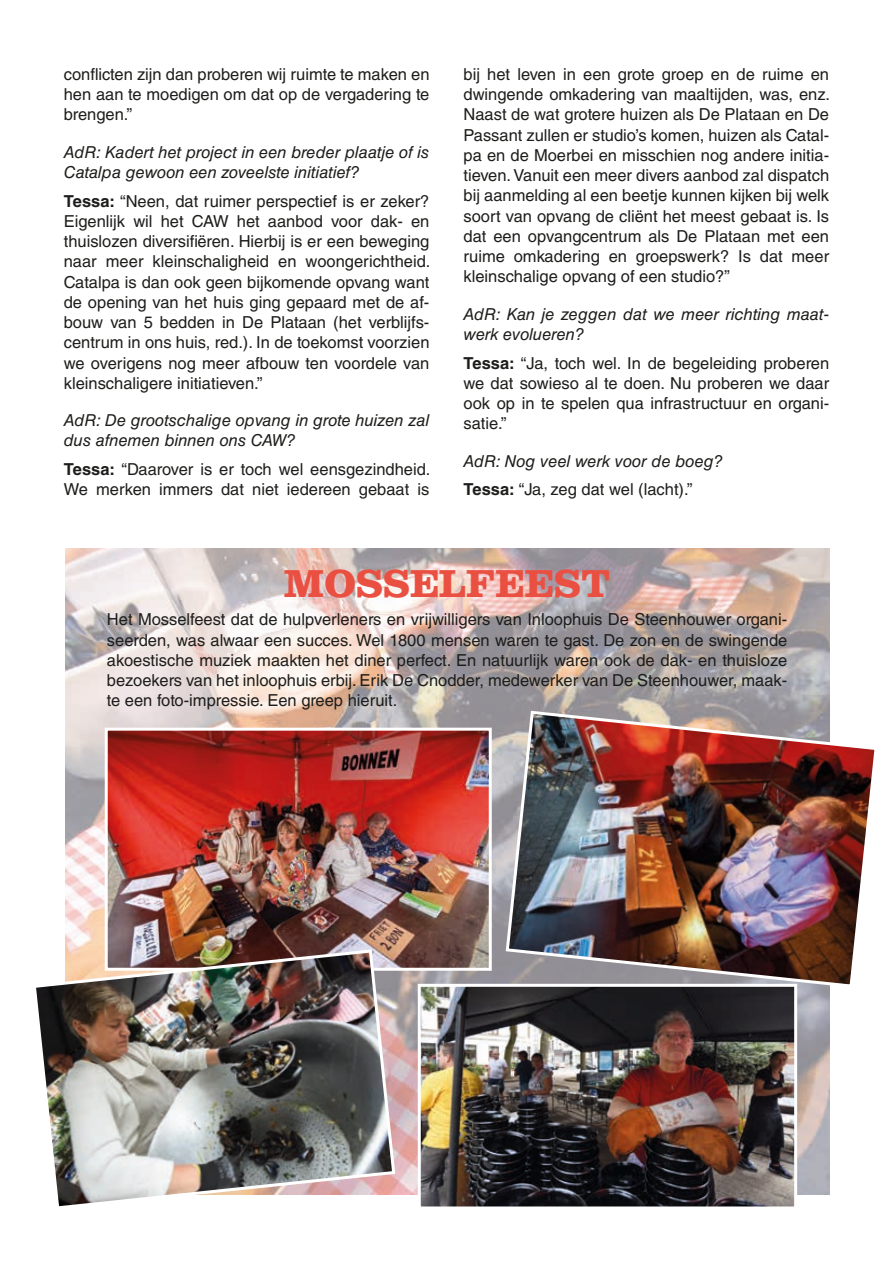
<style>
.page{position:relative;width:893px;height:1263px;background:#fff}
.page>*{position:absolute;margin:0;border:0;box-sizing:border-box;transform-origin:0 0}
.t1{font:700 40.5px "Clarendon LT Std";color:#ea5042}
.t2{font:16.5px/20.2px "Helvetica LT Std";color:#1d1d1b;text-align:justify}
.t3{font:italic 16.5px/20.2px "Helvetica LT Std";color:#1d1d1b}
.s1{font-weight:700}
.s2{font-weight:700;font-style:normal}
.s3{font-style:normal}
</style>
<div class="page">
<img style="left:65px;top:549px;width:764px;height:646px">
<img style="left:422px;top:988px;width:371px;height:217px">
<div style="left:418px;top:984px;width:379px;height:225px;border:3px solid #fff"></div>
<img style="left:504px;top:709px;width:371px;height:280px">
<img style="left:109px;top:732px;width:379px;height:235px">
<div style="left:105px;top:728px;width:387px;height:243px;border:3px solid #fff"></div>
<img style="left:36px;top:948px;width:361px;height:259px">
<p class="t2" style="left:64px;top:64px;width:367px">conflicten zijn dan proberen wij ruimte te maken en hen aan te moedigen om dat op de vergadering te brengen.”</p>
<p class="t3" style="left:64px;top:142px;width:367px">AdR: Kadert het project in een breder plaatje of is<br>Catalpa gewoon een zoveelste initiatief?</p>
<p class="t2" style="left:64px;top:191px;width:368px"><span class="s1">Tessa:</span> “Neen, dat ruimer perspectief is er zeker?<br>Eigenlijk wil het CAW het aanbod voor dak- en thuislozen diversifiëren. Hierbij is er een beweging naar meer kleinschaligheid en woongerichtheid.<br>Catalpa is dan ook geen bijkomende opvang want de opening van het huis ging gepaard met de af&shy;bouw van 5 bedden in De Plataan (het verblijfs&shy;centrum in ons huis, red.). In de toekomst voorzien we overigens nog meer afbouw ten voordele van kleinschaligere initiatieven.”</p>
<p class="t3" style="left:64px;top:410px;width:367px">AdR: De grootschalige opvang in grote huizen zal dus afnemen binnen ons CAW?</p>
<p class="t2" style="left:64px;top:459px;width:368px"><span class="s1">Tessa:</span> “Daarover is er toch wel eensgezindheid.<br>We merken immers dat niet iedereen gebaat is</p>
<p class="t2" style="left:463px;top:64px;width:368px">bij het leven in een grote groep en de ruime en dwingende omkadering van maaltijden, was, enz.<br>Naast de wat grotere huizen als De Plataan en De Passant zullen er studio’s komen, huizen als Catal&shy;pa en de Moerbei en misschien nog andere initia&shy;tieven. Vanuit een meer divers aanbod zal dispatch bij aanmelding al een beetje kunnen kijken bij welk soort van opvang de cliënt het meest gebaat is. Is dat een opvangcentrum als De Plataan met een ruime omkadering en groepswerk? Is dat meer kleinschalige opvang of een studio?”</p>
<p class="t3" style="left:463px;top:304px;width:367px">AdR: Kan je zeggen dat we meer richting maat&shy;werk evolueren?</p>
<p class="t2" style="left:463px;top:353px;width:367px"><span class="s1">Tessa:</span> “Ja, toch wel. In de begeleiding proberen we dat sowieso al te doen. Nu proberen we daar ook op in te spelen qua infrastructuur en organi&shy;satie.”</p>
<p class="t3" style="left:463px;top:446px;width:261px;line-height:28.8px">AdR: Nog veel werk voor de boeg?<br><span class="s2">Tessa:</span> <span class="s3">“Ja, zeg dat wel (lacht).”</span></p>
<h1 class="t1" style="left:284px;top:559px;width:328px">MOSSELFEEST</h1>
<p class="t2" style="left:107px;top:609px;width:682px">Het Mosselfeest dat de hulpverleners en vrijwilligers van Inloophuis De Steenhouwer organi&shy;seerden, was alwaar een succes. Wel 1800 mensen waren te gast. De zon en de swingende akoestische muziek maakten het diner perfect. En natuurlijk waren ook de dak- en thuisloze bezoekers van het inloophuis erbij. Erik De Cnodder, medewerker van De Steenhouwer, maak&shy;te een foto-impressie. Een greep hieruit.</p>
</div>
